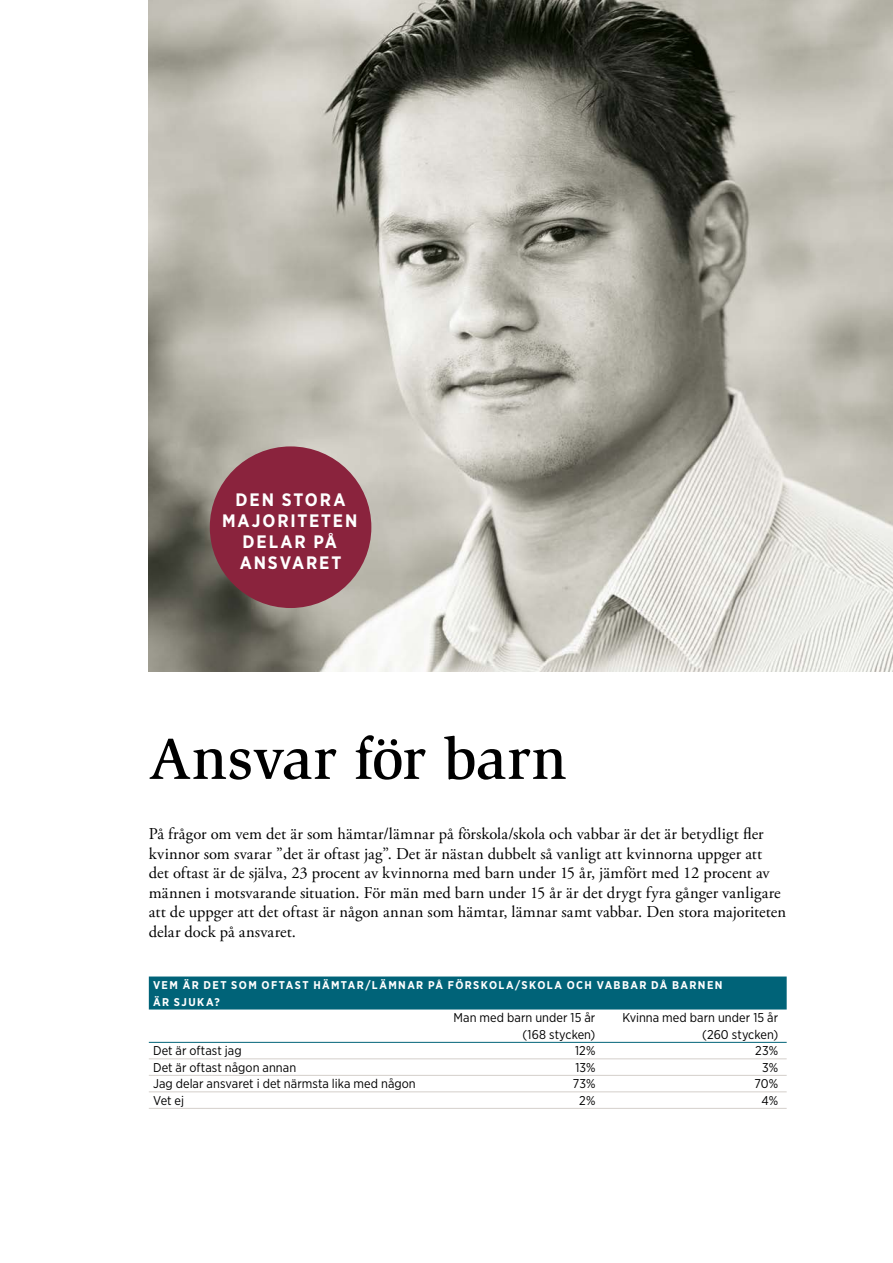
<style>
.page{position:relative;width:893px;height:1263px;background:#fff}
.page>*{position:absolute;margin:0;border:0;box-sizing:border-box;transform-origin:0 0}
.t1{font:500 60px "Slimbach Std";color:#000}
.t2{font:700 18px/21px "Gotham Narrow";letter-spacing:.105em;color:#fff;text-align:center}
.t3{font:16.5px/19.5px "Adobe Garamond Pro";letter-spacing:.005em;color:#000}
.t4{font:12.75px "Gotham Narrow";letter-spacing:.005em;color:#000}
.t5{font:700 11.25px/16.5px "Gotham Narrow";letter-spacing:.12em;color:#fff}
</style>
<div class="page">
<div style="left:149px;top:976px;width:638px;height:33px;background:#006378"></div>
<hr style="left:149px;top:1042px;width:638px;height:1px;background:#006378">
<hr style="left:149px;top:1058px;width:638px;height:1px;background:#d4cfcb">
<hr style="left:149px;top:1075px;width:638px;height:1px;background:#d4cfcb">
<hr style="left:149px;top:1091px;width:638px;height:1px;background:#d4cfcb">
<hr style="left:149px;top:1108px;width:638px;height:1px;background:#d4cfcb">
<img style="left:149px;top:0;width:744px;height:672px">
<div style="left:210px;top:446px;width:161px;height:162px;background:#8a233d;border-radius:50%"></div>
<p class="t2" style="left:222px;top:489px;width:137px">DEN STORA<br>MAJORITETEN<br>DELAR PÅ<br>ANSVARET</p>
<h1 class="t1" style="left:149px;top:723px;width:420px">Ansvar för barn</h1>
<p class="t3" style="left:149px;top:825px;width:639px">På frågor om vem det är som hämtar/lämnar på förskola/skola och vabbar är det är betydligt fler kvinnor som svarar ”det är oftast jag”. Det är nästan dubbelt så vanligt att kvinnorna uppger att det oftast är de själva, 23 procent av kvinnorna med barn under 15 år, jämfört med 12 procent av männen i motsvarande situation. För män med barn under 15 år är det drygt fyra gånger vanligare att de uppger att det oftast är någon annan som hämtar, lämnar samt vabbar. Den stora majoriteten delar dock på ansvaret.</p>
<p class="t5" style="left:153px;top:977px;width:571px">VEM ÄR DET SOM OFTAST HÄMTAR/LÄMNAR PÅ FÖRSKOLA/SKOLA OCH VABBAR DÅ BARNEN<br>ÄR SJUKA?</p>
<p class="t4" style="left:453px;top:1010px;width:143px">Man med barn under 15 år</p>
<p class="t4" style="left:622px;top:1010px;width:157px">Kvinna med barn under 15 år</p>
<p class="t4" style="left:522px;top:1026px;width:75px">(168 stycken)</p>
<p class="t4" style="left:702px;top:1026px;width:77px">(260 stycken)</p>
<p class="t4" style="left:153px;top:1043px;width:90px">Det är oftast jag</p>
<p class="t4" style="left:575px;top:1043px;width:22px">12%</p>
<p class="t4" style="left:755px;top:1043px;width:24px">23%</p>
<p class="t4" style="left:153px;top:1059px;width:145px">Det är oftast någon annan</p>
<p class="t4" style="left:575px;top:1059px;width:22px">13%</p>
<p class="t4" style="left:762px;top:1059px;width:18px">3%</p>
<p class="t4" style="left:153px;top:1076px;width:264px">Jag delar ansvaret i det närmsta lika med någon</p>
<p class="t4" style="left:573px;top:1076px;width:24px">73%</p>
<p class="t4" style="left:754px;top:1076px;width:25px">70%</p>
<p class="t4" style="left:153px;top:1092px;width:33px">Vet ej</p>
<p class="t4" style="left:579px;top:1092px;width:18px">2%</p>
<p class="t4" style="left:762px;top:1092px;width:18px">4%</p>
</div>
